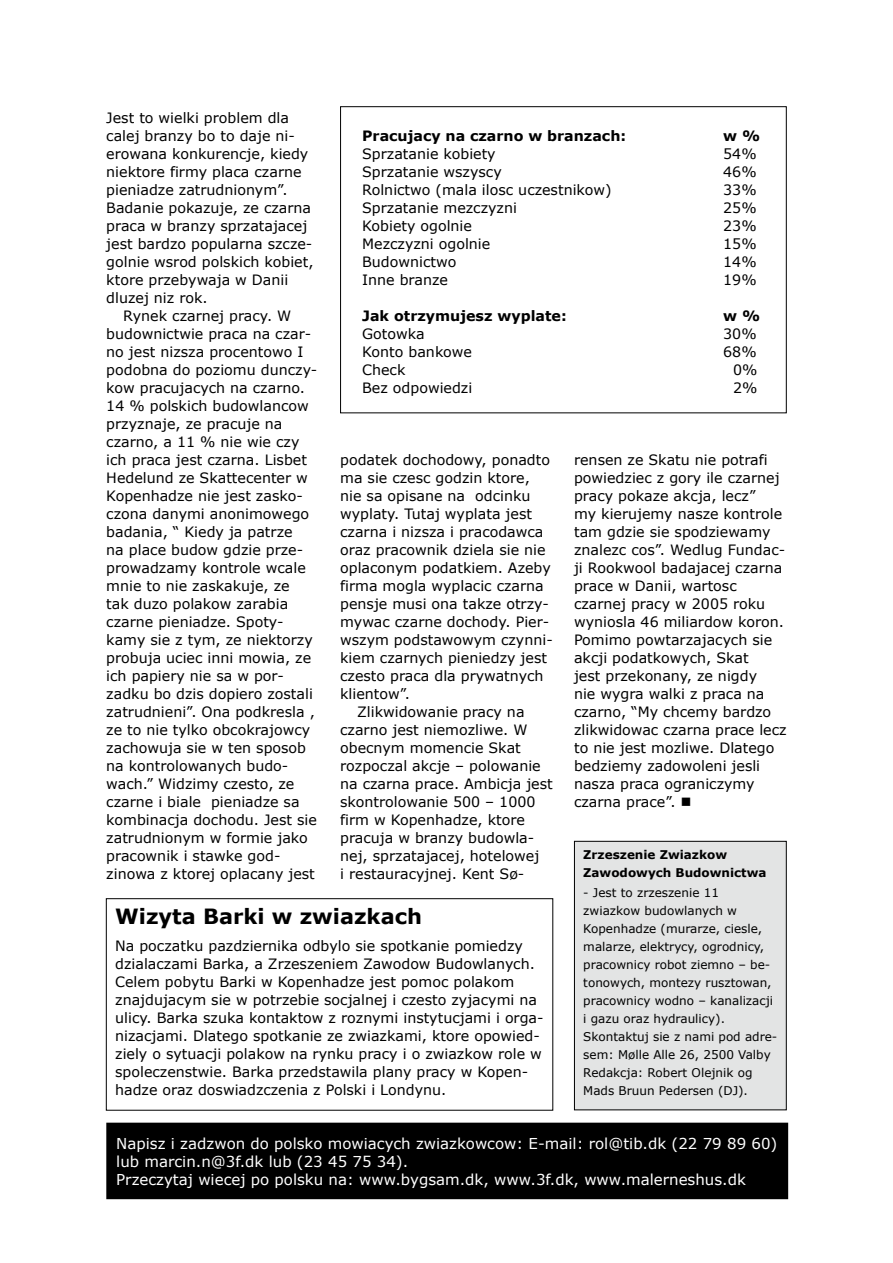
<style>
.page{position:relative;width:893px;height:1263px;background:#fff}
.page>*{position:absolute;margin:0;border:0;box-sizing:border-box;transform-origin:0 0}
.t1{font:700 21px "Verdana";color:#000}
.t2{font:15px/18px "Verdana";color:#fff}
.t3{font:14.25px/18px "Verdana";color:#000}
.t4{font:700 14.25px "Verdana";color:#000}
.t5{font:12px/18px "Verdana";color:#000}
.t6{font:700 12px/18px "Verdana";color:#000}
</style>
<div class="page">
<div style="left:107px;top:1123px;width:680px;height:75px;background:#000"></div>
<div style="left:106px;top:1123px;width:682px;height:76px;border:2px solid #000"></div>
<div style="left:574px;top:841px;width:212px;height:269px;background:#e3e4e4"></div>
<div style="left:574px;top:841px;width:213px;height:269px;border:1px solid #000"></div>
<div style="left:340px;top:106px;width:447px;height:307px;border:1px solid #000"></div>
<div style="left:106px;top:898px;width:447px;height:212px;border:1px solid #000"></div>
<p class="t3" style="left:106px;top:108px;width:184px">Jest to wielki problem dla</p>
<p class="t3" style="left:106px;top:126px;width:190px">calej branzy bo to daje ni-</p>
<p class="t3" style="left:106px;top:144px;width:204px">erowana konkurencje, kiedy</p>
<p class="t3" style="left:106px;top:162px;width:197px">niektore firmy placa czarne</p>
<p class="t3" style="left:106px;top:180px;width:183px">pieniadze zatrudnionym”.</p>
<p class="t3" style="left:106px;top:198px;width:206px">Badanie pokazuje, ze czarna</p>
<p class="t3" style="left:106px;top:216px;width:203px">praca w branzy sprzatajacej</p>
<p class="t3" style="left:106px;top:234px;width:208px">jest bardzo popularna szcze-</p>
<p class="t3" style="left:106px;top:252px;width:209px">golnie wsrod polskich kobiet,</p>
<p class="t3" style="left:106px;top:270px;width:184px">ktore przebywaja w Danii</p>
<p class="t3" style="left:106px;top:288px;width:103px">dluzej niz rok.</p>
<p class="t3" style="left:123px;top:306px;width:169px">Rynek czarnej pracy. W</p>
<p class="t3" style="left:106px;top:324px;width:206px">budownictwie praca na czar-</p>
<p class="t3" style="left:106px;top:342px;width:199px">no jest nizsza procentowo I</p>
<p class="t3" style="left:106px;top:360px;width:212px">podobna do poziomu dunczy-</p>
<p class="t3" style="left:106px;top:378px;width:200px">kow pracujacych na czarno.</p>
<p class="t3" style="left:106px;top:396px;width:204px">14 % polskich budowlancow</p>
<p class="t3" style="left:106px;top:414px;width:178px">przyznaje, ze pracuje na</p>
<p class="t3" style="left:106px;top:432px;width:195px">czarno, a 11 % nie wie czy</p>
<p class="t3" style="left:106px;top:450px;width:202px">ich praca jest czarna. Lisbet</p>
<p class="t3" style="left:106px;top:468px;width:203px">Hedelund ze Skattecenter w</p>
<p class="t3" style="left:106px;top:486px;width:198px">Kopenhadze nie jest zasko-</p>
<p class="t3" style="left:106px;top:504px;width:204px">czona danymi anonimowego</p>
<p class="t3" style="left:106px;top:522px;width:188px">badania, “ Kiedy ja patrze</p>
<p class="t3" style="left:106px;top:540px;width:198px">na place budow gdzie prze-</p>
<p class="t3" style="left:106px;top:558px;width:201px">prowadzamy kontrole wcale</p>
<p class="t3" style="left:106px;top:576px;width:185px">mnie to nie zaskakuje, ze</p>
<p class="t3" style="left:106px;top:594px;width:183px">tak duzo polakow zarabia</p>
<p class="t3" style="left:106px;top:612px;width:179px">czarne pieniadze. Spoty-</p>
<p class="t3" style="left:106px;top:630px;width:208px">kamy sie z tym, ze niektorzy</p>
<p class="t3" style="left:106px;top:648px;width:206px">probuja uciec inni mowia, ze</p>
<p class="t3" style="left:106px;top:666px;width:179px">ich papiery nie sa w por-</p>
<p class="t3" style="left:106px;top:684px;width:208px">zadku bo dzis dopiero zostali</p>
<p class="t3" style="left:106px;top:702px;width:210px">zatrudnieni”. Ona podkresla ,</p>
<p class="t3" style="left:106px;top:720px;width:205px">ze to nie tylko obcokrajowcy</p>
<p class="t3" style="left:106px;top:738px;width:201px">zachowuja sie w ten sposob</p>
<p class="t3" style="left:106px;top:756px;width:184px">na kontrolowanych budo-</p>
<p class="t3" style="left:106px;top:774px;width:190px">wach.” Widzimy czesto, ze</p>
<p class="t3" style="left:106px;top:792px;width:195px">czarne i biale pieniadze sa</p>
<p class="t3" style="left:106px;top:810px;width:212px">kombinacja dochodu. Jest sie</p>
<p class="t3" style="left:106px;top:828px;width:203px">zatrudnionym w formie jako</p>
<p class="t3" style="left:106px;top:846px;width:176px">pracownik i stawke god-</p>
<p class="t3" style="left:106px;top:864px;width:210px">zinowa z ktorej oplacany jest</p>
<p class="t4" style="left:362px;top:127px;width:266px">Pracujacy na czarno w branzach:</p>
<p class="t4" style="left:723px;top:127px;width:38px">w %</p>
<p class="t3" style="left:362px;top:144px;width:135px">Sprzatanie kobiety</p>
<p class="t3" style="left:723px;top:144px;width:35px">54%</p>
<p class="t3" style="left:362px;top:162px;width:141px">Sprzatanie wszyscy</p>
<p class="t3" style="left:723px;top:162px;width:35px">46%</p>
<p class="t3" style="left:362px;top:180px;width:251px">Rolnictwo (mala ilosc uczestnikow)</p>
<p class="t3" style="left:723px;top:180px;width:35px">33%</p>
<p class="t3" style="left:362px;top:198px;width:156px">Sprzatanie mezczyzni</p>
<p class="t3" style="left:723px;top:198px;width:35px">25%</p>
<p class="t3" style="left:362px;top:216px;width:111px">Kobiety ogolnie</p>
<p class="t3" style="left:723px;top:216px;width:35px">23%</p>
<p class="t3" style="left:362px;top:234px;width:130px">Mezczyzni ogolnie</p>
<p class="t3" style="left:723px;top:234px;width:35px">15%</p>
<p class="t3" style="left:362px;top:252px;width:96px">Budownictwo</p>
<p class="t3" style="left:723px;top:252px;width:35px">14%</p>
<p class="t3" style="left:362px;top:270px;width:87px">Inne branze</p>
<p class="t3" style="left:723px;top:270px;width:35px">19%</p>
<p class="t4" style="left:362px;top:307px;width:206px">Jak otrzymujesz wyplate:</p>
<p class="t4" style="left:723px;top:307px;width:38px">w %</p>
<p class="t3" style="left:362px;top:324px;width:64px">Gotowka</p>
<p class="t3" style="left:723px;top:324px;width:35px">30%</p>
<p class="t3" style="left:362px;top:342px;width:111px">Konto bankowe</p>
<p class="t3" style="left:723px;top:342px;width:35px">68%</p>
<p class="t3" style="left:362px;top:360px;width:45px">Check</p>
<p class="t3" style="left:733px;top:360px;width:26px">0%</p>
<p class="t3" style="left:362px;top:378px;width:112px">Bez odpowiedzi</p>
<p class="t3" style="left:733px;top:378px;width:26px">2%</p>
<p class="t3" style="left:574px;top:450px;width:214px">rensen ze Skatu nie potrafi powiedziec z gory ile czarnej pracy pokaze akcja, lecz”<br>my kierujemy nasze kontrole tam gdzie sie spodziewamy znalezc cos”. Wedlug Fundac&shy;ji Rookwool badajacej czarna prace w Danii, wartosc czarnej pracy w 2005 roku wyniosla 46 miliardow koron.<br>Pomimo powtarzajacych sie akcji podatkowych, Skat<br>jest przekonany, ze nigdy<br>nie wygra walki z praca na czarno, “My chcemy bardzo zlikwidowac czarna prace lecz to nie jest mozliwe. Dlatego bedziemy zadowoleni jesli nasza praca ograniczymy czarna prace”. ■</p>
<p class="t3" style="left:340px;top:450px;width:211px">podatek dochodowy, ponadto</p>
<p class="t3" style="left:340px;top:468px;width:191px">ma sie czesc godzin ktore,</p>
<p class="t3" style="left:340px;top:486px;width:192px">nie sa opisane na odcinku</p>
<p class="t3" style="left:340px;top:504px;width:193px">wyplaty. Tutaj wyplata jest</p>
<p class="t3" style="left:340px;top:522px;width:205px">czarna i nizsza i pracodawca</p>
<p class="t3" style="left:340px;top:540px;width:207px">oraz pracownik dziela sie nie</p>
<p class="t3" style="left:340px;top:558px;width:212px">oplaconym podatkiem. Azeby</p>
<p class="t3" style="left:340px;top:576px;width:205px">firma mogla wyplacic czarna</p>
<p class="t3" style="left:340px;top:594px;width:210px">pensje musi ona takze otrzy-</p>
<p class="t3" style="left:340px;top:612px;width:210px">mywac czarne dochody. Pier-</p>
<p class="t3" style="left:340px;top:630px;width:214px">wszym podstawowym czynni-</p>
<p class="t3" style="left:340px;top:648px;width:208px">kiem czarnych pieniedzy jest</p>
<p class="t3" style="left:340px;top:666px;width:205px">czesto praca dla prywatnych</p>
<p class="t3" style="left:340px;top:684px;width:71px">klientow”.</p>
<p class="t3" style="left:357px;top:702px;width:169px">Zlikwidowanie pracy na</p>
<p class="t3" style="left:340px;top:720px;width:189px">czarno jest niemozliwe. W</p>
<p class="t3" style="left:340px;top:738px;width:182px">obecnym momencie Skat</p>
<p class="t3" style="left:340px;top:756px;width:202px">rozpoczal akcje – polowanie</p>
<p class="t3" style="left:340px;top:774px;width:214px">na czarna prace. Ambicja jest</p>
<p class="t3" style="left:340px;top:792px;width:197px">skontrolowanie 500 – 1000</p>
<p class="t3" style="left:340px;top:810px;width:186px">firm w Kopenhadze, ktore</p>
<p class="t3" style="left:340px;top:828px;width:196px">pracuja w branzy budowla-</p>
<p class="t3" style="left:340px;top:846px;width:201px">nej, sprzatajacej, hotelowej</p>
<p class="t3" style="left:340px;top:864px;width:186px">i restauracyjnej. Kent Sø-</p>
<p class="t6" style="left:583px;top:846px;width:185px">Zrzeszenie Zwiazkow<br>Zawodowych Budownictwa</p>
<p class="t5" style="left:583px;top:883px;width:196px">- Jest to zrzeszenie 11 zwiazkow budowlanych w<br>Kopenhadze (murarze, ciesle, malarze, elektrycy, ogrodnicy, pracownicy robot ziemno – be&shy;tonowych, montezy rusztowan, pracownicy wodno – kanalizacji i gazu oraz hydraulicy).<br>Skontaktuj sie z nami pod adre&shy;sem: Mølle Alle 26, 2500 Valby<br>Redakcja: Robert Olejnik og<br>Mads Bruun Pedersen (DJ).</p>
<h1 class="t1" style="left:115px;top:903px;width:308px">Wizyta Barki w zwiazkach</h1>
<p class="t3" style="left:115px;top:936px;width:430px">Na poczatku pazdziernika odbylo sie spotkanie pomiedzy dzialaczami Barka, a Zrzeszeniem Zawodow Budowlanych.<br>Celem pobytu Barki w Kopenhadze jest pomoc polakom znajdujacym sie w potrzebie socjalnej i czesto zyjacymi na ulicy. Barka szuka kontaktow z roznymi instytucjami i orga&shy;nizacjami. Dlatego spotkanie ze zwiazkami, ktore opowied&shy;ziely o sytuacji polakow na rynku pracy i o zwiazkow role w spoleczenstwie. Barka przedstawila plany pracy w Kopen&shy;hadze oraz doswiadzczenia z Polski i Londynu.</p>
<p class="t2" style="left:116px;top:1134px;width:663px">Napisz i zadzwon do polsko mowiacych zwiazkowcow: E-mail: rol@tib.dk (22 79 89 60) lub marcin.n@3f.dk lub (23 45 75 34).<br>Przeczytaj wiecej po polsku na: www.bygsam.dk, www.3f.dk, www.malerneshus.dk</p>
</div>
